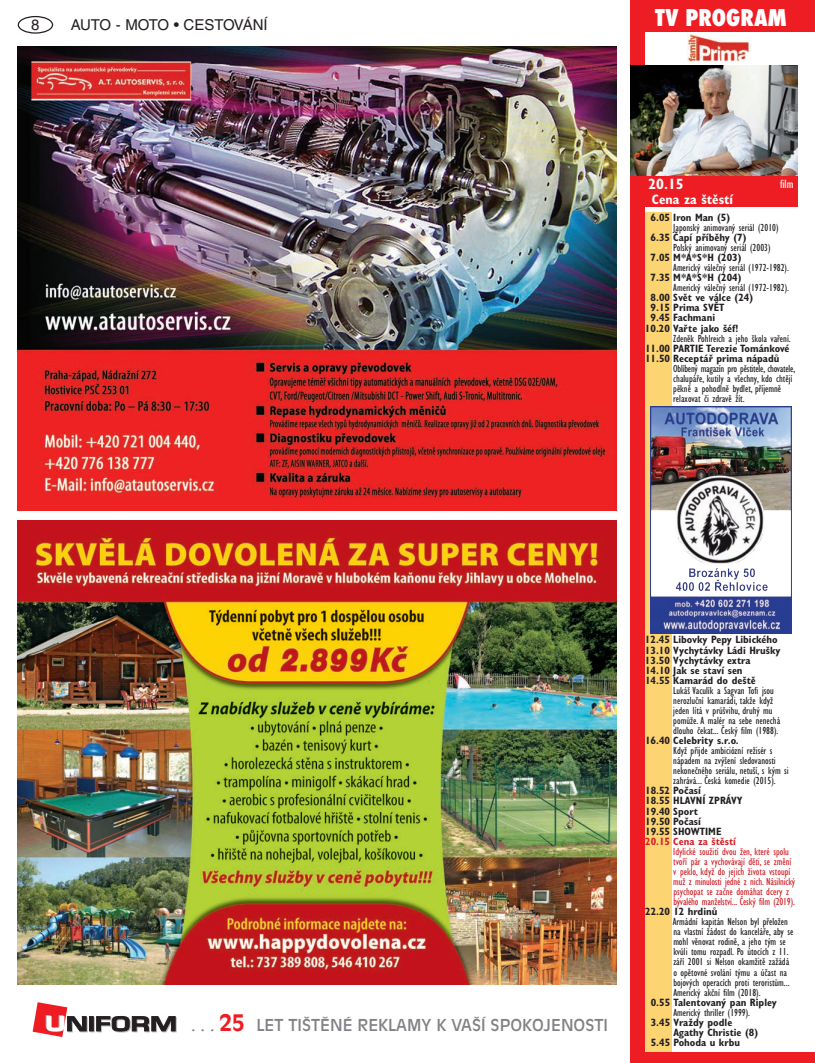
<style>
.page{position:relative;width:815px;height:1063px;background:#fff}
.page>*{position:absolute;margin:0;border:0;box-sizing:border-box;transform-origin:0 0}
.t1{font:800 condensed 22.5px "Futura";color:#fff}
.t2{font:16.25px "Antique Olive CE";color:#808285}
.t3{font:15px "Helvetica CE";letter-spacing:-.02em;color:#231f20}
.t4{font:700 condensed 15px "Gill Sans CE";color:#fff}
.t5{font:700 condensed 13.75px "Gill Sans CE";color:#fff}
.t6{font:condensed 12.5px "Gill Sans CE";color:#fff}
.t7{font:condensed 10.62px/10px "Gill Sans CE";color:#231f20}
.t8{font:700 condensed 10.62px/10px "Gill Sans CE";color:#231f20}
.t9{font:condensed 10.62px/10px "Gill Sans CE";color:#d1232a}
.t10{font:700 condensed 10.62px "Gill Sans CE";color:#d1232a}
.s1{font-weight:700;font-size:22.5px;color:#ee1d23}
</style>
<div class="page">
<div style="left:18px;top:16px;width:35px;height:18px;border:1px solid #231f20;border-radius:50%"></div>
<svg style="left:90px;top:1017px;width:5px;height:15px"></svg>
<svg style="left:89px;top:1016px;width:5px;height:15px"></svg>
<svg style="left:96px;top:1016px;width:81px;height:16px"></svg>
<svg style="left:33px;top:1002px;width:55px;height:35px"></svg>
<img style="left:18px;top:46px;width:599px;height:464px">
<img style="left:18px;top:521px;width:599px;height:464px">
<div style="left:631px;top:0;width:184px;height:32px;background:#ee1d23"></div>
<div style="left:631px;top:175px;width:166px;height:32px;background:#ee1d23"></div>
<img style="left:687px;top:33px;width:63px;height:29px">
<div style="left:631px;top:0;width:14px;height:1063px;background:#ee1d23"></div>
<div style="left:631px;top:1052px;width:184px;height:11px;background:#ee1d23"></div>
<div style="left:645px;top:213px;width:26px;height:839px;background:#fdd472"></div>
<img style="left:631px;top:66px;width:166px;height:109px">
<img style="left:650px;top:407px;width:142px;height:226px">
<h3 class="t3" style="left:31px;top:16px;width:10px">8</h3>
<h3 class="t3" style="left:71px;top:16px;width:198px">AUTO - MOTO • CESTOVÁNÍ</h3>
<h1 class="t1" style="left:655px;top:2px;width:133px">TV PROGRAM</h1>
<h3 class="t4" style="left:648px;top:175px;width:37px">20.15</h3>
<p class="t5" style="left:652px;top:191px;width:83px">Cena za štěstí</p>
<p class="t6" style="left:780px;top:176px;width:15px">film</p>
<p class="t8" style="left:651px;top:212px;width:81px">6.05 Iron Man (5)</p>
<p class="t7" style="left:673px;top:222px;width:107px">Japonský animovaný seriál (2010)</p>
<p class="t8" style="left:651px;top:232px;width:97px">6.35 Čapí příběhy (7)</p>
<p class="t7" style="left:673px;top:243px;width:99px">Polský animovaný seriál (2003)</p>
<p class="t8" style="left:651px;top:253px;width:92px">7.05 M*A*S*H (203)</p>
<p class="t7" style="left:673px;top:263px;width:117px">Americký válečný seriál (1972-1982).</p>
<p class="t8" style="left:651px;top:273px;width:92px">7.35 M*A*S*H (204)</p>
<p class="t7" style="left:673px;top:283px;width:117px">Americký válečný seriál (1972-1982).</p>
<p class="t8" style="left:651px;top:293px;width:104px">8.00 Svět ve válce (24)</p>
<p class="t8" style="left:651px;top:303px;width:75px">9.15 Prima SVĚT</p>
<p class="t8" style="left:651px;top:313px;width:66px">9.45 Fachmani</p>
<p class="t8" style="left:645px;top:323px;width:95px">10.20 Vařte jako šéf!</p>
<p class="t7" style="left:673px;top:333px;width:119px">Zdeněk Pohlreich a jeho škola vaření.</p>
<p class="t8" style="left:645px;top:343px;width:146px">11.00 PARTIE Terezie Tománkové<br>11.50 Receptář prima nápadů</p>
<p class="t7" style="left:673px;top:363px;width:124px">Oblíbený magazín pro pěstitele, chovatele, chalupáře, kutily a všechny, kdo chtějí pěkně a pohodlně bydlet, příjemně relaxovat či zdravě žít.</p>
<h2 class="t2" style="left:191px;top:1016px;width:418px">. . . <span class="s1">25</span> LET TIŠTĚNÉ REKLAMY K VAŠÍ SPOKOJENOSTI</h2>
<p class="t8" style="left:645px;top:635px;width:137px">12.45 Libovky Pepy Libického<br>13.10 Vychytávky Ládi Hrušky<br>13.50 Vychytávky extra<br>14.10 Jak se staví sen<br>14.55 Kamarád do deště</p>
<p class="t7" style="left:673px;top:685px;width:108px">Lukáš Vaculík a Sagvan Tofi jsou nerozluční kamarádi, takže když jeden lítá v průšvihu, druhý mu pomůže. A malér na sebe nenechá dlouho čekat... Český film (1988).</p>
<p class="t8" style="left:645px;top:736px;width:95px">16.40 Celebrity s.r.o.</p>
<p class="t7" style="left:673px;top:746px;width:117px">Když přijde ambiciózní režisér s nápadem na zvýšení sledovanosti nekonečného seriálu, netuší, s kým si zahrává... Česká komedie (2015).</p>
<p class="t8" style="left:645px;top:786px;width:99px">18.52 Počasí<br>18.55 HLAVNÍ ZPRÁVY<br>19.40 Sport<br>19.50 Počasí<br>19.55 SHOWTIME</p>
<p class="t10" style="left:645px;top:835px;width:92px">20.15 Cena za štěstí</p>
<p class="t9" style="left:673px;top:846px;width:123px">Idylické soužití dvou žen, které spolu tvoří pár a vychovávají děti, se změní v peklo, když do jejich života vstoupí muž z minulosti jedné z nich. Násilnický psychopat se začne domáhat dcery z bývalého manželství... Český film (2019).</p>
<p class="t8" style="left:645px;top:907px;width:74px">22.20 12 hrdinů</p>
<p class="t7" style="left:673px;top:917px;width:122px">Armádní kapitán Nelson byl přeložen na vlastní žádost do kanceláře, aby se mohl věnovat rodině, a jeho tým se kvůli tomu rozpadl. Po útocích z 11. září 2001 si Nelson okamžitě zažádá o opětovné svolání týmu a účast na bojových operacích proti teroristům...<br>Americký akční film (2018).</p>
<p class="t8" style="left:651px;top:997px;width:128px">0.55 Talentovaný pan Ripley</p>
<p class="t7" style="left:673px;top:1007px;width:78px">Americký thriller (1999).</p>
<p class="t8" style="left:651px;top:1017px;width:83px">3.45 Vraždy podle</p>
<p class="t8" style="left:673px;top:1027px;width:86px">Agathy Christie (8)</p>
<p class="t8" style="left:651px;top:1037px;width:91px">5.45 Pohoda u krbu</p>
</div>
